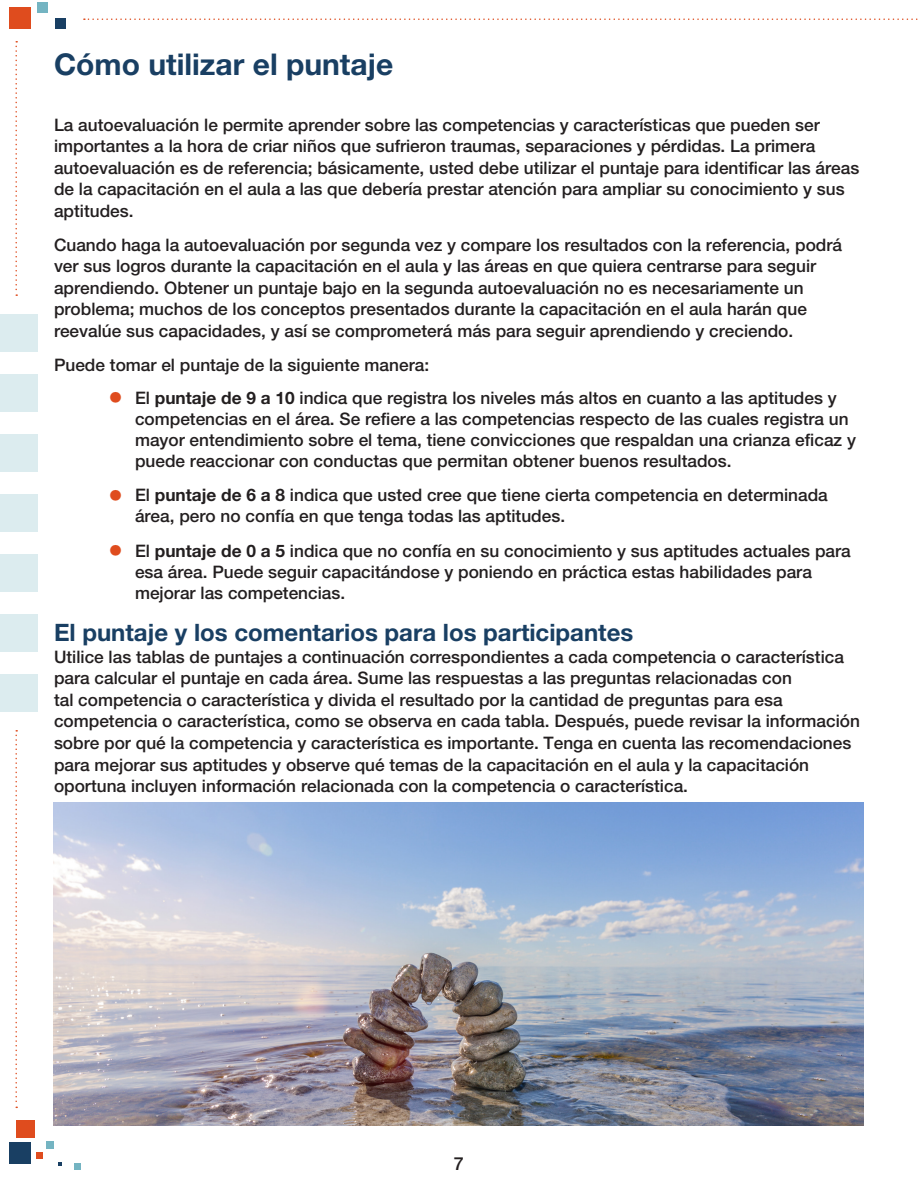
<style>
.page{position:relative;width:918px;height:1188px;background:#fff}
.page>*{position:absolute;margin:0;border:0;box-sizing:border-box;transform-origin:0 0}
.Heading_1{font:700 30px "Helvetica Neue LT Std";color:#193f63}
.Heading_2-2{font:700 24px "Helvetica Neue LT Std";color:#193f63}
.t1{font:500 18px "Helvetica Neue LT Std";color:#231f20}
.t2{font:500 17.25px/21.6px "Helvetica Neue LT Std";color:#231f20}
.s1{font-size:30px;color:#df4c1e}
.s2{font-weight:700}
</style>
<div class="page">
<div style="left:0;top:314px;width:37px;height:37px;background:#dcecef"></div>
<div style="left:0;top:374px;width:37px;height:37px;background:#dcecef"></div>
<div style="left:0;top:434px;width:37px;height:37px;background:#dcecef"></div>
<div style="left:0;top:494px;width:37px;height:37px;background:#dcecef"></div>
<div style="left:0;top:554px;width:37px;height:37px;background:#dcecef"></div>
<div style="left:0;top:614px;width:37px;height:37px;background:#dcecef"></div>
<div style="left:0;top:674px;width:37px;height:37px;background:#dcecef"></div>
<div style="left:16px;top:1121px;width:18px;height:17px;background:#df4c1e"></div>
<div style="left:36px;top:1153px;width:7px;height:6px;background:#df4c1e"></div>
<div style="left:9px;top:1142px;width:22px;height:21px;background:#193f63"></div>
<div style="left:74px;top:1163px;width:7px;height:7px;background:#74b4c2"></div>
<svg style="left:58px;top:1162px;width:4px;height:3px"></svg>
<div style="left:46px;top:1141px;width:7px;height:8px;background:#74b4c2"></div>
<svg style="left:15px;top:41px;width:2px;height:255px"></svg>
<svg style="left:15px;top:730px;width:2px;height:378px"></svg>
<div style="left:9px;top:8px;width:22px;height:21px;background:#df4c1e"></div>
<div style="left:55px;top:18px;width:11px;height:11px;background:#193f63"></div>
<div style="left:37px;top:2px;width:11px;height:11px;background:#74b4c2"></div>
<svg style="left:84px;top:18px;width:834px;height:2px"></svg>
<img style="left:54px;top:802px;width:810px;height:323px">
<p class="Heading_1" style="left:54px;top:46px;width:341px">Cómo utilizar el puntaje</p>
<p class="t2" style="left:54px;top:114px;width:807px">La autoevaluación le permite aprender sobre las competencias y características que pueden ser importantes a la hora de criar niños que sufrieron traumas, separaciones y pérdidas. La primera autoevaluación es de referencia; básicamente, usted debe utilizar el puntaje para identificar las áreas de la capacitación en el aula a las que debería prestar atención para ampliar su conocimiento y sus aptitudes.</p>
<p class="t2" style="left:54px;top:234px;width:790px">Cuando haga la autoevaluación por segunda vez y compare los resultados con la referencia, podrá ver sus logros durante la capacitación en el aula y las áreas en que quiera centrarse para seguir aprendiendo. Obtener un puntaje bajo en la segunda autoevaluación no es necesariamente un problema; muchos de los conceptos presentados durante la capacitación en el aula harán que reevalúe sus capacidades, y así se comprometerá más para seguir aprendiendo y creciendo.</p>
<p class="t2" style="left:54px;top:354px;width:377px">Puede tomar el puntaje de la siguiente manera:</p>
<p class="t2" style="left:135px;top:387px;width:722px;line-height:21px;text-indent:-27px"><span class="s1">•</span> El <span class="s2">puntaje de 9 a 10</span> indica que registra los niveles más altos en cuanto a las aptitudes y competencias en el área. Se refiere a las competencias respecto de las cuales registra un mayor entendimiento sobre el tema, tiene convicciones que respaldan una crianza eficaz y puede reaccionar con conductas que permitan obtener buenos resultados.</p>
<p class="t2" style="left:135px;top:484px;width:694px;line-height:21px;text-indent:-27px"><span class="s1">•</span> El <span class="s2">puntaje de 6 a 8</span> indica que usted cree que tiene cierta competencia en determinada área, pero no confía en que tenga todas las aptitudes.</p>
<p class="t2" style="left:135px;top:540px;width:717px;line-height:21px;text-indent:-27px"><span class="s1">•</span> El <span class="s2">puntaje de 0 a 5</span> indica que no confía en su conocimiento y sus aptitudes actuales para esa área. Puede seguir capacitándose y poniendo en práctica estas habilidades para mejorar las competencias.</p>
<p class="Heading_2-2" style="left:54px;top:618px;width:581px">El puntaje y los comentarios para los participantes</p>
<p class="t2" style="left:54px;top:645px;width:808px">Utilice las tablas de puntajes a continuación correspondientes a cada competencia o característica para calcular el puntaje en cada área. Sume las respuestas a las preguntas relacionadas con<br>tal competencia o característica y divida el resultado por la cantidad de preguntas para esa competencia o característica, como se observa en cada tabla. Después, puede revisar la información sobre por qué la competencia y característica es importante. Tenga en cuenta las recomendaciones para mejorar sus aptitudes y observe qué temas de la capacitación en el aula y la capacitación oportuna incluyen información relacionada con la competencia o característica.</p>
<p class="t1" style="left:454px;top:1153px;width:12px">7</p>
</div>
